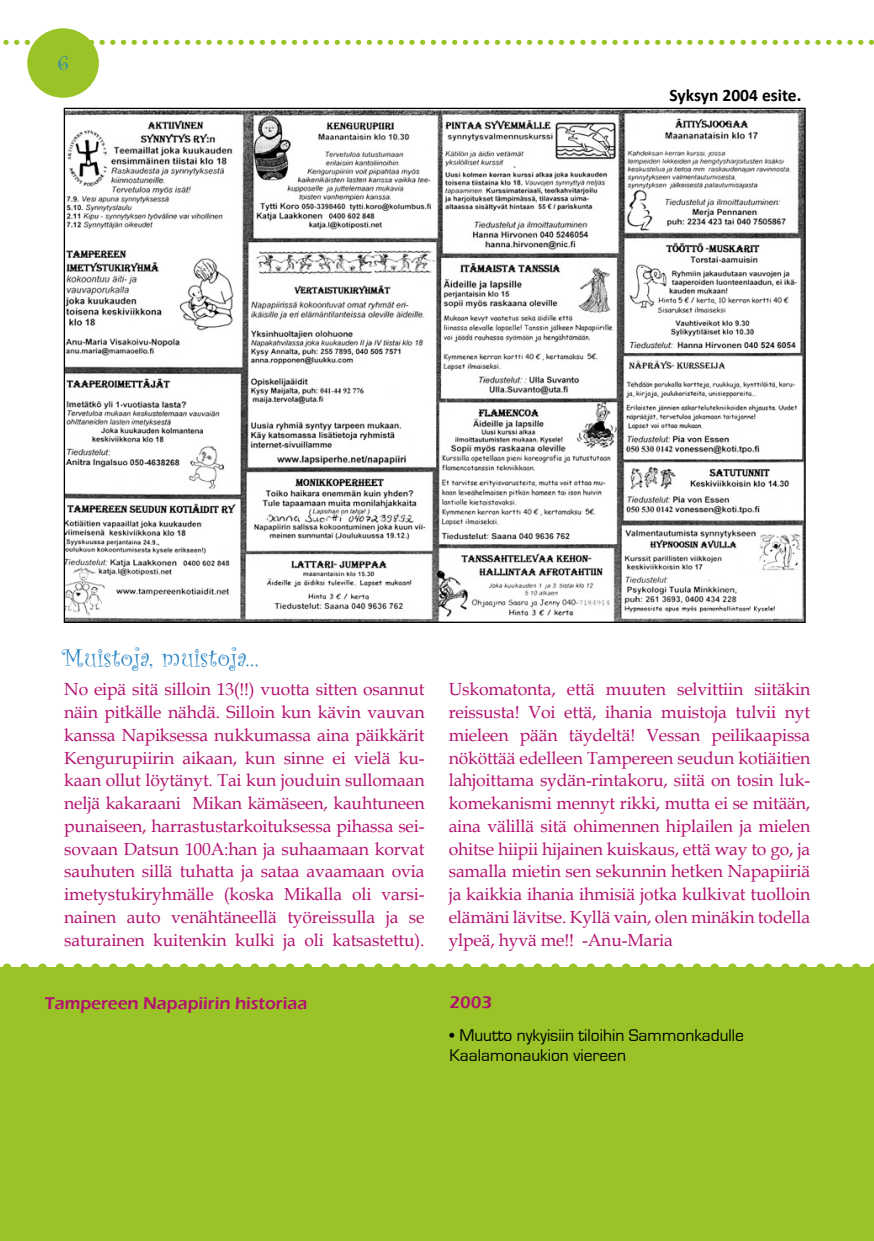
<style>
.page{position:relative;width:874px;height:1241px;background:#fff}
.page>*{position:absolute;margin:0;border:0;box-sizing:border-box;transform-origin:0 0}
.t1{font:26.25px "Curlz";letter-spacing:.02em;color:#2581c4}
.t2{font:21px "Curlz";color:#2581c4}
.t3{font:17.5px/22.8px "Book Antiqua";letter-spacing:-.01em;color:#b31270;text-align:justify}
.t4{font:17.5px/20.1px "Eurostile";color:#000}
.t5{font:600 17.5px "Eras ITC";color:#b31270}
.t6{font:700 17.5px "Calibri";color:#000}
</style>
<div class="page">
<div style="left:0;top:967px;width:873px;height:273px;background:#9ac328"></div>
<svg style="left:3px;top:40px;width:871px;height:5px"></svg>
<svg style="left:7px;top:963px;width:867px;height:9px"></svg>
<svg style="left:63px;top:107px;width:743px;height:516px"></svg>
<div style="left:27px;top:28px;width:72px;height:70px;background:#9ac328;border-radius:50%"></div>
<p class="t2" style="left:58px;top:48px;width:12px">6</p>
<p class="t6" style="left:669px;top:84px;width:133px">Syksyn 2004 esite.</p>
<h1 class="t1" style="left:62px;top:638px;width:198px">Muistoja, muistoja...</h1>
<p class="t3" style="left:64px;top:677px;width:361px">No eipä sitä silloin 13(!!) vuotta sitten osannut näin pitkälle nähdä. Silloin kun kävin vauvan kanssa Napiksessa nukkumassa aina päikkärit Kengurupiirin aikaan, kun sinne ei vielä ku&shy;kaan ollut löytänyt. Tai kun jouduin sullomaan neljä kakaraani Mikan kämäseen, kauhtuneen punaiseen, harrastustarkoituksessa pihassa sei&shy;sovaan Datsun 100A:han ja suhaamaan korvat sauhuten sillä tuhatta ja sataa avaamaan ovia imetystukiryhmälle (koska Mikalla oli varsi&shy;nainen auto venähtäneellä työreissulla ja se saturainen kuitenkin kulki ja oli katsastettu).</p>
<p class="t5" style="left:45px;top:993px;width:264px">Tampereen Napapiirin historiaa</p>
<p class="t3" style="left:448px;top:677px;width:363px">Uskomatonta, että muuten selvittiin siitäkin reissusta! Voi että, ihania muistoja tulvii nyt mieleen pään täydeltä! Vessan peilikaapissa nököttää edelleen Tampereen seudun kotiäitien lahjoittama sydän-rintakoru, siitä on tosin luk&shy;komekanismi mennyt rikki, mutta ei se mitään, aina välillä sitä ohimennen hiplailen ja mielen ohitse hiipii hijainen kuiskaus, että way to go, ja samalla mietin sen sekunnin hetken Napapiiriä ja kaikkia ihania ihmisiä jotka kulkivat tuolloin elämäni lävitse. Kyllä vain, olen minäkin todella ylpeä, hyvä me!! -Anu-Maria</p>
<p class="t5" style="left:449px;top:991px;width:44px">2003</p>
<p class="t4" style="left:449px;top:1025px;width:296px">• Muutto nykyisiin tiloihin Sammonkadulle<br>Kaalamonaukion viereen</p>
</div>
